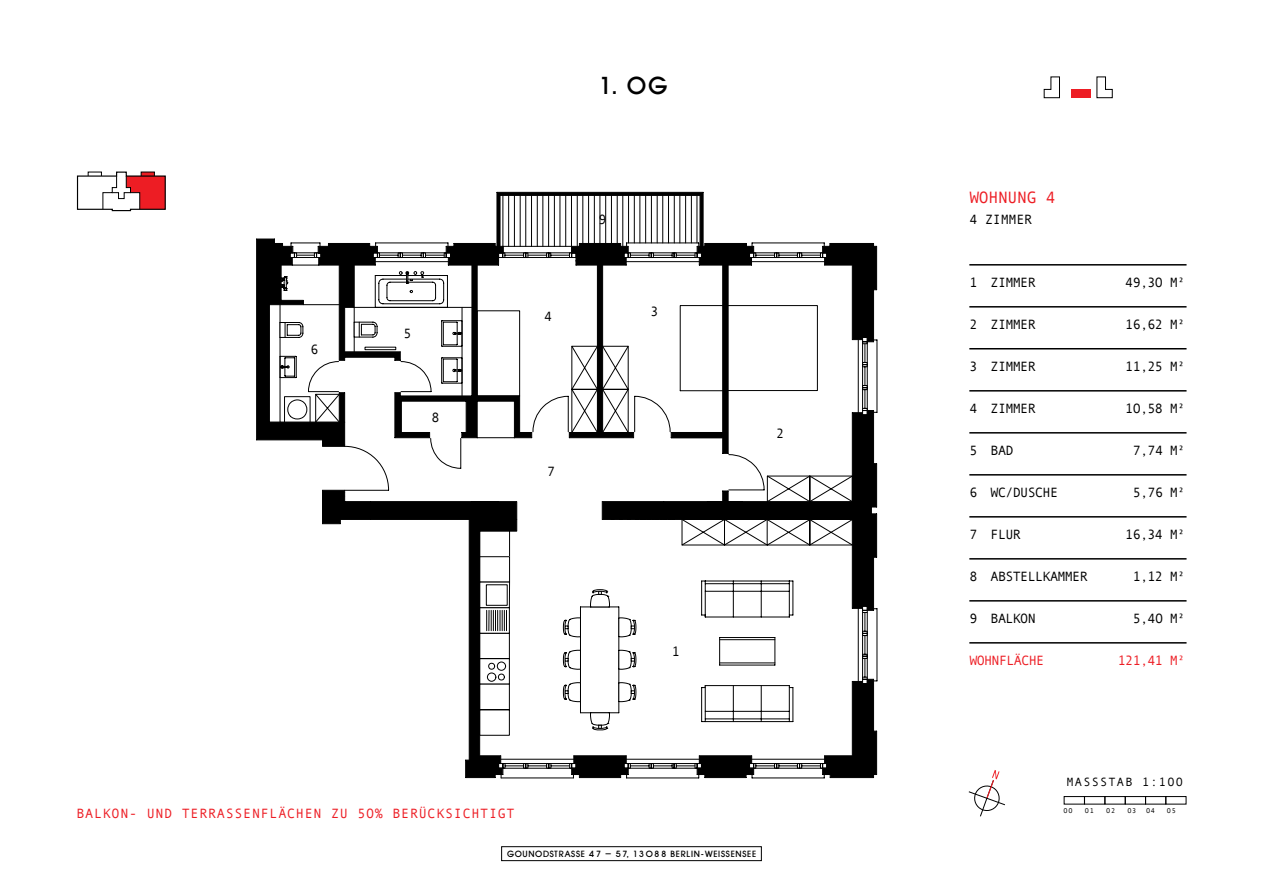
<style>
.page{position:relative;width:1263px;height:893px;background:#fff}
.page>*{position:absolute;margin:0;border:0;box-sizing:border-box;transform-origin:0 0}
.t1{font:500 22.5px "Auxin";color:#000}
.t2{font:16.5px "Andale Mono";letter-spacing:-.02em;color:#ed1d24}
.t3{font:13.5px "Andale Mono";letter-spacing:-.05em;color:#000}
.t4{font:13.5px "Andale Mono";letter-spacing:.05em;color:#ed1d24}
.t5{font:13.5px "Andale Mono";letter-spacing:-.05em;color:#ed1d24}
.t6{font:12px "Andale Mono";letter-spacing:.1em;color:#000}
.t7{font:500 8.25px "Auxin";letter-spacing:.12em;color:#000}
.t8{font:6.9px "Andale Mono";letter-spacing:.1em;color:#000}
</style>
<div class="page">
<div style="left:501px;top:846px;width:261px;height:15px;border:1px solid #000"></div>
<svg style="left:1043px;top:76px;width:17px;height:22px"></svg>
<svg style="left:1096px;top:76px;width:17px;height:22px"></svg>
<div style="left:1071px;top:90px;width:20px;height:8px;background:#ed1d24"></div>
<hr style="left:256px;top:239px;width:1px;height:201px;background:#000">
<hr style="left:877px;top:340px;width:1px;height:72px;background:#000">
<hr style="left:877px;top:609px;width:1px;height:72px;background:#000">
<hr style="left:752px;top:778px;width:72px;height:1px;background:#000">
<hr style="left:626px;top:778px;width:73px;height:1px;background:#000">
<hr style="left:501px;top:778px;width:72px;height:1px;background:#000">
<svg style="left:462px;top:192px;width:292px;height:247px"></svg>
<svg style="left:746px;top:243px;width:131px;height:167px"></svg>
<svg style="left:602px;top:410px;width:275px;height:171px"></svg>
<svg style="left:517px;top:581px;width:360px;height:197px"></svg>
<svg style="left:323px;top:501px;width:194px;height:277px"></svg>
<svg style="left:257px;top:239px;width:205px;height:285px"></svg>
<svg style="left:477px;top:243px;width:229px;height:195px"></svg>
<hr style="left:969px;top:264px;width:217px;height:2px;background:#000">
<hr style="left:969px;top:306px;width:217px;height:2px;background:#000">
<hr style="left:969px;top:348px;width:217px;height:1px;background:#000">
<hr style="left:969px;top:390px;width:217px;height:2px;background:#000">
<hr style="left:969px;top:432px;width:217px;height:2px;background:#000">
<hr style="left:969px;top:474px;width:217px;height:2px;background:#000">
<hr style="left:969px;top:516px;width:217px;height:2px;background:#000">
<hr style="left:969px;top:558px;width:217px;height:2px;background:#000">
<hr style="left:969px;top:600px;width:217px;height:2px;background:#000">
<hr style="left:969px;top:642px;width:217px;height:2px;background:#000">
<svg style="left:77px;top:171px;width:89px;height:41px"></svg>
<div style="left:1064px;top:796px;width:21px;height:8px;border:1px solid #000"></div>
<div style="left:1084px;top:796px;width:21px;height:8px;border:1px solid #000"></div>
<div style="left:1104px;top:796px;width:21px;height:8px;border:1px solid #000"></div>
<div style="left:1125px;top:796px;width:21px;height:8px;border:1px solid #000"></div>
<div style="left:1145px;top:796px;width:21px;height:8px;border:1px solid #000"></div>
<div style="left:1165px;top:796px;width:21px;height:8px;border:1px solid #000"></div>
<svg style="left:968px;top:770px;width:37px;height:47px"></svg>
<p class="t3" style="left:310px;top:341px;width:10px">6</p>
<p class="t3" style="left:403px;top:325px;width:10px">5</p>
<p class="t3" style="left:432px;top:409px;width:10px">8</p>
<p class="t3" style="left:544px;top:307px;width:10px">4</p>
<h1 class="t1" style="left:596px;top:71px;width:71px">1. OG</h1>
<p class="t3" style="left:598px;top:210px;width:10px">9</p>
<p class="t3" style="left:651px;top:303px;width:10px">3</p>
<p class="t3" style="left:547px;top:462px;width:10px">7</p>
<p class="t3" style="left:776px;top:425px;width:10px">2</p>
<p class="t4" style="left:77px;top:804px;width:440px">BALKON- UND TERRASSENF LÄCHEN ZU 5O% BERÜCKSICHTIGT</p>
<p class="t3" style="left:672px;top:642px;width:10px">1</p>
<p class="t7" style="left:507px;top:848px;width:250px">GOUNODSTRASSE 47 – 57, 13O88 BERLIN-WEISSENSEE</p>
<p class="t2" style="left:969px;top:186px;width:88px">WOHNUNG 4</p>
<p class="t3" style="left:969px;top:210px;width:63px">4 ZIMMER</p>
<p class="t3" style="left:969px;top:273px;width:63px">1 ZIMMER</p>
<p class="t3" style="left:1125px;top:273px;width:62px">49,3O M²</p>
<p class="t3" style="left:969px;top:315px;width:66px">2 ZIMMER</p>
<p class="t3" style="left:1125px;top:315px;width:62px">16,62 M²</p>
<p class="t3" style="left:969px;top:357px;width:63px">3 ZIMMER</p>
<p class="t3" style="left:1125px;top:357px;width:62px">11,25 M²</p>
<p class="t3" style="left:969px;top:399px;width:63px">4 ZIMMER</p>
<p class="t3" style="left:1125px;top:399px;width:62px">1O,58 M²</p>
<p class="t3" style="left:969px;top:441px;width:46px">5 BAD</p>
<p class="t3" style="left:1133px;top:441px;width:54px">7,74 M²</p>
<p class="t3" style="left:969px;top:483px;width:90px">6 WC/DUSCHE</p>
<p class="t3" style="left:1133px;top:483px;width:54px">5,76 M²</p>
<p class="t3" style="left:969px;top:525px;width:48px">7 FLUR</p>
<p class="t3" style="left:1125px;top:525px;width:62px">16,34 M²</p>
<p class="t3" style="left:969px;top:567px;width:18px">8 AB</p>
<p class="t3" style="left:1005px;top:567px;width:79px">STELLKAMMER</p>
<p class="t3" style="left:1133px;top:567px;width:54px">1,12 M²</p>
<p class="t3" style="left:969px;top:609px;width:68px">9 BALKON</p>
<p class="t3" style="left:1133px;top:609px;width:54px">5,4O M²</p>
<p class="t5" style="left:969px;top:651px;width:76px">WOHNF LÄCHE</p>
<p class="t4" style="left:1118px;top:651px;width:69px">121,41 M²</p>
<p class="t6" style="left:1066px;top:774px;width:109px">MASS STAB 1:1OO</p>
<p class="t8" style="left:1064px;top:806px;width:11px">OO</p>
<p class="t8" style="left:1085px;top:806px;width:11px">O1</p>
<p class="t8" style="left:1106px;top:806px;width:11px">O2</p>
<p class="t8" style="left:1127px;top:806px;width:11px">O3</p>
<p class="t8" style="left:1146px;top:806px;width:11px">O4</p>
<p class="t8" style="left:1167px;top:806px;width:11px">O5</p>
</div>
